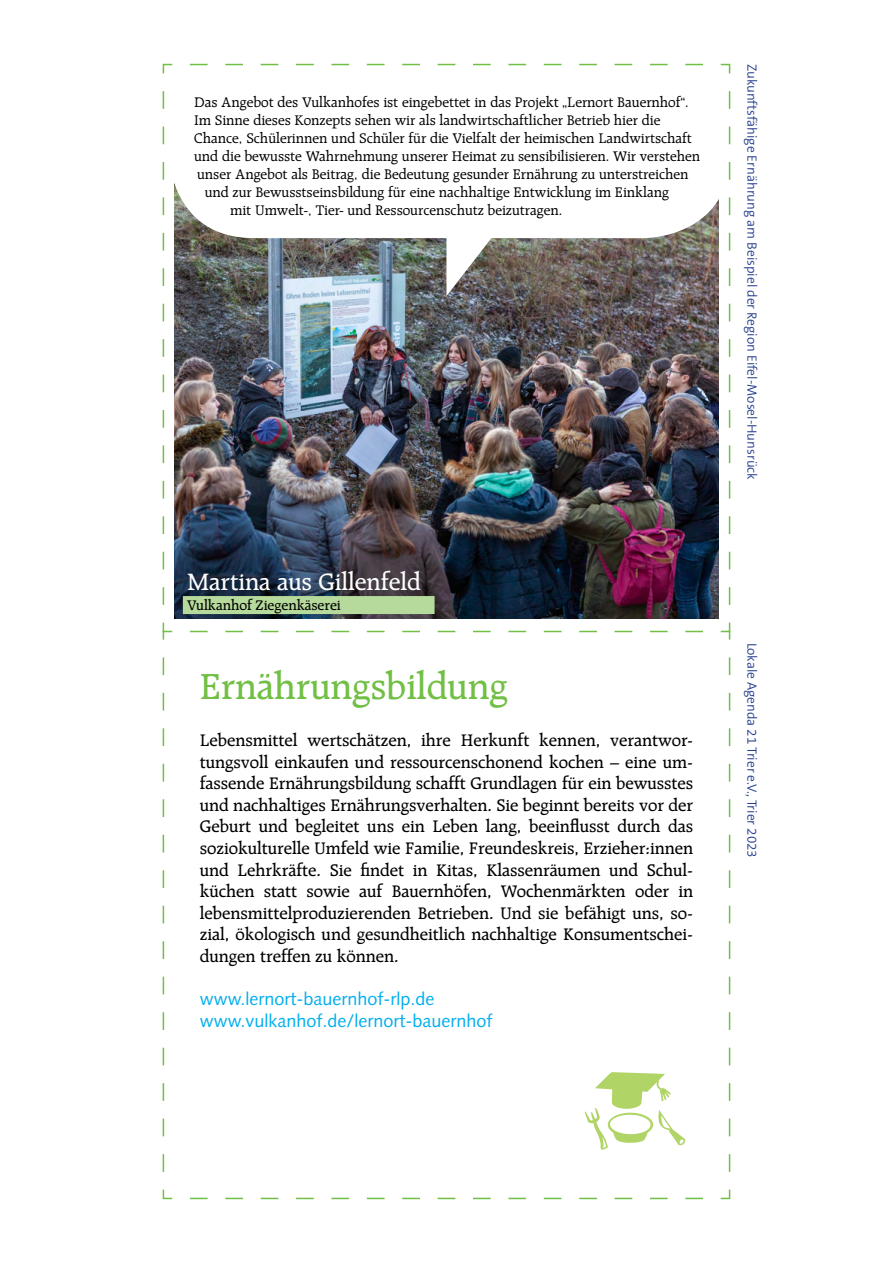
<style>
.page{position:relative;width:893px;height:1263px;background:#fff}
.page>*{position:absolute;margin:0;border:0;box-sizing:border-box;transform-origin:0 0}
.t1{font:500 39px "Raleigh";color:#71bf44}
.t2{font:500 25.5px "Raleigh";color:#fff}
.t3{font:500 18px/21.6px "Raleigh";color:#000;text-align:justify}
.t4{font:18px/21.6px "Syntax";color:#00aeef}
.t5{font:15px "Raleigh";color:#000}
.t6{font:500 15px "Raleigh";color:#000}
.t7{font:300 13.5px "The Sans B4";color:#253f8e}
</style>
<div class="page">
<img style="left:162px;top:63px;width:569px;height:566px">
<svg style="left:162px;top:629px;width:569px;height:571px"></svg>
<p class="t5" style="left:194px;top:94px;width:496px">Das Angebot des Vulkanhofes ist eingebettet in das Projekt „Lernort Bauernhof“.</p>
<p class="t5" style="left:194px;top:112px;width:468px">Im Sinne dieses Konzepts sehen wir als landwirtschaftlicher Betrieb hier die</p>
<p class="t5" style="left:194px;top:130px;width:499px">Chance, Schülerinnen und Schüler für die Vielfalt der heimischen Landwirtschaft</p>
<p class="t5" style="left:194px;top:148px;width:508px">und die bewusste Wahrnehmung unserer Heimat zu sensibilisieren. Wir verstehen</p>
<p class="t5" style="left:197px;top:166px;width:493px">unser Angebot als Beitrag, die Bedeutung gesunder Ernährung zu unterstreichen</p>
<p class="t5" style="left:205px;top:184px;width:466px">und zur Bewusstseinsbildung für eine nachhaltige Entwicklung im Einklang</p>
<p class="t5" style="left:230px;top:202px;width:334px">mit Umwelt-, Tier- und Ressourcenschutz beizutragen.</p>
<h2 class="t2" style="left:187px;top:568px;width:235px">Martina aus Gillenfeld</h2>
<p class="t6" style="left:187px;top:597px;width:155px">Vulkanhof Ziegenkäserei</p>
<h1 class="t1" style="left:200px;top:664px;width:309px">Ernährungsbildung</h1>
<p class="t3" style="left:200px;top:729px;width:495px">Lebensmittel wertschätzen, ihre Herkunft kennen, verantwor&shy;tungsvoll einkaufen und ressourcenschonend kochen – eine um&shy;fassende Ernährungsbildung schafft Grundlagen für ein bewusstes und nachhaltiges Ernährungsverhalten. Sie beginnt bereits vor der Geburt und begleitet uns ein Leben lang, beeinflusst durch das soziokulturelle Umfeld wie Familie, Freundeskreis, Erzieher:innen und Lehrkräfte. Sie findet in Kitas, Klassenräumen und Schul&shy;küchen statt sowie auf Bauernhöfen, Wochenmärkten oder in lebensmittelproduzierenden Betrieben. Und sie befähigt uns, so&shy;zial, ökologisch und gesundheitlich nachhaltige Konsumentschei&shy;dungen treffen zu können.</p>
<p class="t4" style="left:200px;top:988px;width:294px">www.lernort-bauernhof-rlp.de www.vulkanhof.de/lernort-bauernhof</p>
<p class="t7" style="left:759px;top:64px;width:418px;rotate:90deg">Zukunftsfähige Ernährung am Beispiel der Region Eifel-Mosel-Hunsrück</p>
<p class="t7" style="left:759px;top:642px;width:217px;rotate:90deg">Lokale Agenda 21 Trier e.V., Trier 2023</p>
</div>
